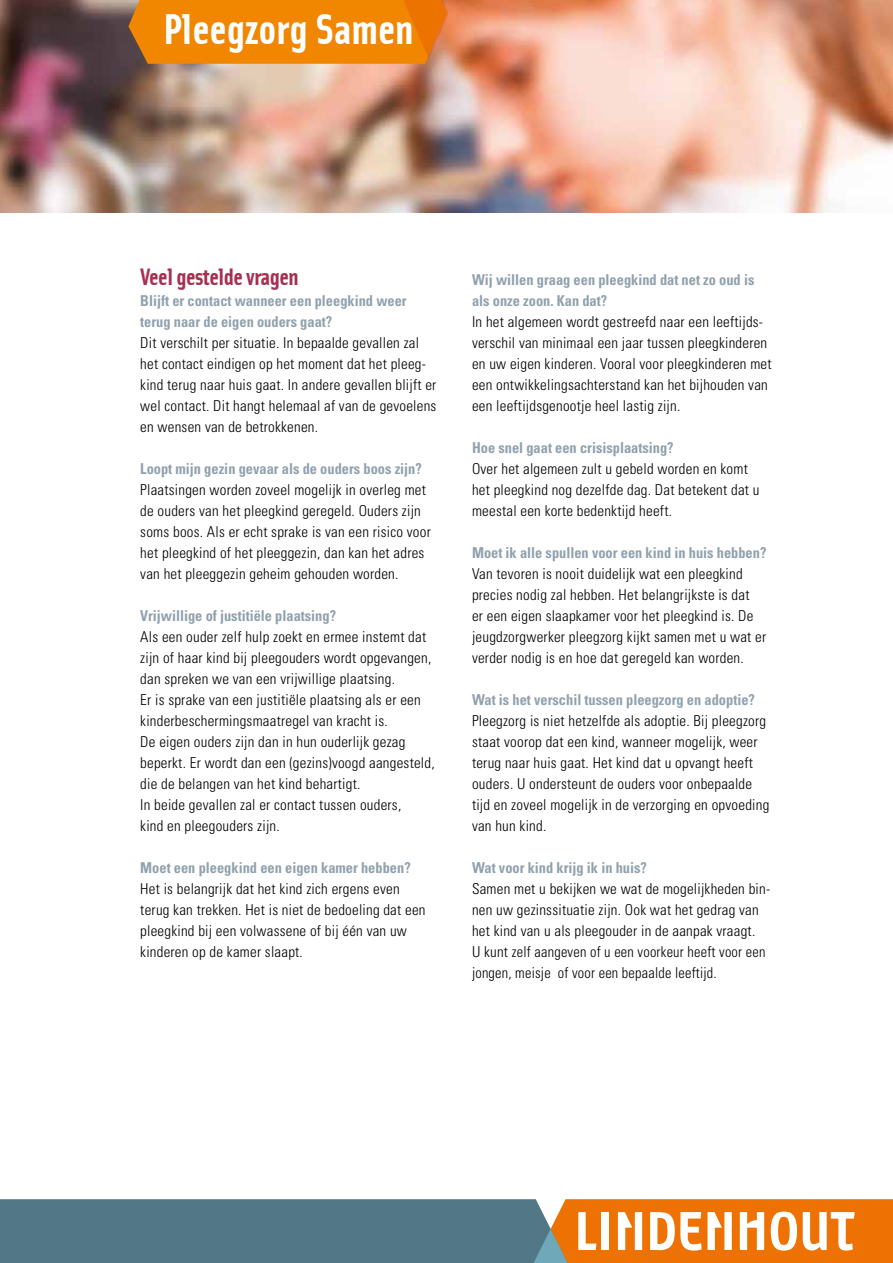
<style>
.page{position:relative;width:893px;height:1263px;background:#fff}
.page>*{position:absolute;margin:0;border:0;box-sizing:border-box;transform-origin:0 0}
.t1{font:43.5px "Solex Bold 2";color:#fff}
.t2{font:24px "Solex Bold 2";letter-spacing:-.02em;color:#a53051}
.t3{font:300 condensed 15px/21px "Univers LT Std";letter-spacing:.015em;color:#000}
.t4{font:700 condensed 15px/21px "Univers LT Std";color:#90a1ad;scale:.96 1}
</style>
<div class="page">
<svg style="left:0;top:1199px;width:893px;height:64px;background:#8f846f"></svg>
<img style="left:0;top:0;width:893px;height:213px">
<svg style="left:109px;top:0;width:363px;height:64px;background:#e4810f"></svg>
<h1 class="t1" style="left:163px;top:0;width:252px">Pleegzorg Samen</h1>
<h2 class="t2" style="left:140px;top:261px;width:160px">Veel gestelde vragen</h2>
<p class="t4" style="left:140px;top:290px;width:279px">Blijft er contact wanneer een pleegkind weer terug naar de eigen ouders gaat?</p>
<p class="t3" style="left:140px;top:332px;width:298px">Dit verschilt per situatie. In bepaalde gevallen zal het contact eindigen op het moment dat het pleeg&shy;kind terug naar huis gaat. In andere gevallen blijft er wel contact. Dit hangt helemaal af van de gevoelens en wensen van de betrokkenen.</p>
<p class="t4" style="left:140px;top:458px;width:295px">Loopt mijn gezin gevaar als de ouders boos zijn?</p>
<p class="t3" style="left:140px;top:479px;width:292px">Plaatsingen worden zoveel mogelijk in overleg met de ouders van het pleegkind geregeld. Ouders zijn soms boos. Als er echt sprake is van een risico voor het pleegkind of het pleeggezin, dan kan het adres van het pleeggezin geheim gehouden worden.</p>
<p class="t4" style="left:140px;top:605px;width:205px">Vrijwillige of justitiële plaatsing?</p>
<p class="t3" style="left:140px;top:626px;width:296px">Als een ouder zelf hulp zoekt en ermee instemt dat zijn of haar kind bij pleegouders wordt opgevangen, dan spreken we van een vrijwillige plaatsing.<br>Er is sprake van een justitiële plaatsing als er een kinderbeschermingsmaatregel van kracht is.<br>De eigen ouders zijn dan in hun ouderlijk gezag beperkt. Er wordt dan een (gezins)voogd aangesteld, die de belangen van het kind behartigt.<br>In beide gevallen zal er contact tussen ouders,<br>kind en pleegouders zijn.</p>
<p class="t4" style="left:140px;top:857px;width:283px">Moet een pleegkind een eigen kamer hebben?</p>
<p class="t3" style="left:140px;top:878px;width:287px">Het is belangrijk dat het kind zich ergens even terug kan trekken. Het is niet de bedoeling dat een pleegkind bij een volwassene of bij één van uw kinderen op de kamer slaapt.</p>
<p class="t4" style="left:472px;top:269px;width:296px">Wij willen graag een pleegkind dat net zo oud is als onze zoon. Kan dat?</p>
<p class="t3" style="left:472px;top:311px;width:301px">In het algemeen wordt gestreefd naar een leeftijds&shy;verschil van minimaal een jaar tussen pleegkinderen en uw eigen kinderen. Vooral voor pleegkinderen met een ontwikkelingsachterstand kan het bijhouden van een leeftijdsgenootje heel lastig zijn.</p>
<p class="t4" style="left:472px;top:437px;width:211px">Hoe snel gaat een crisisplaatsing?</p>
<p class="t3" style="left:472px;top:458px;width:289px">Over het algemeen zult u gebeld worden en komt het pleegkind nog dezelfde dag. Dat betekent dat u meestal een korte bedenktijd heeft.</p>
<p class="t4" style="left:472px;top:542px;width:308px">Moet ik alle spullen voor een kind in huis hebben?</p>
<p class="t3" style="left:472px;top:563px;width:296px">Van tevoren is nooit duidelijk wat een pleegkind precies nodig zal hebben. Het belangrijkste is dat<br>er een eigen slaapkamer voor het pleegkind is. De jeugdzorgwerker pleegzorg kijkt samen met u wat er verder nodig is en hoe dat geregeld kan worden.</p>
<p class="t4" style="left:472px;top:689px;width:296px">Wat is het verschil tussen pleegzorg en adoptie?</p>
<p class="t3" style="left:472px;top:710px;width:299px">Pleegzorg is niet hetzelfde als adoptie. Bij pleegzorg staat voorop dat een kind, wanneer mogelijk, weer terug naar huis gaat. Het kind dat u opvangt heeft ouders. U ondersteunt de ouders voor onbepaalde tijd en zoveel mogelijk in de verzorging en opvoeding van hun kind.</p>
<p class="t4" style="left:472px;top:857px;width:184px">Wat voor kind krijg ik in huis?</p>
<p class="t3" style="left:472px;top:878px;width:300px">Samen met u bekijken we wat de mogelijkheden bin&shy;nen uw gezinssituatie zijn. Ook wat het gedrag van het kind van u als pleegouder in de aanpak vraagt.<br>U kunt zelf aangeven of u een voorkeur heeft voor een jongen, meisje of voor een bepaalde leeftijd.</p>
</div>
